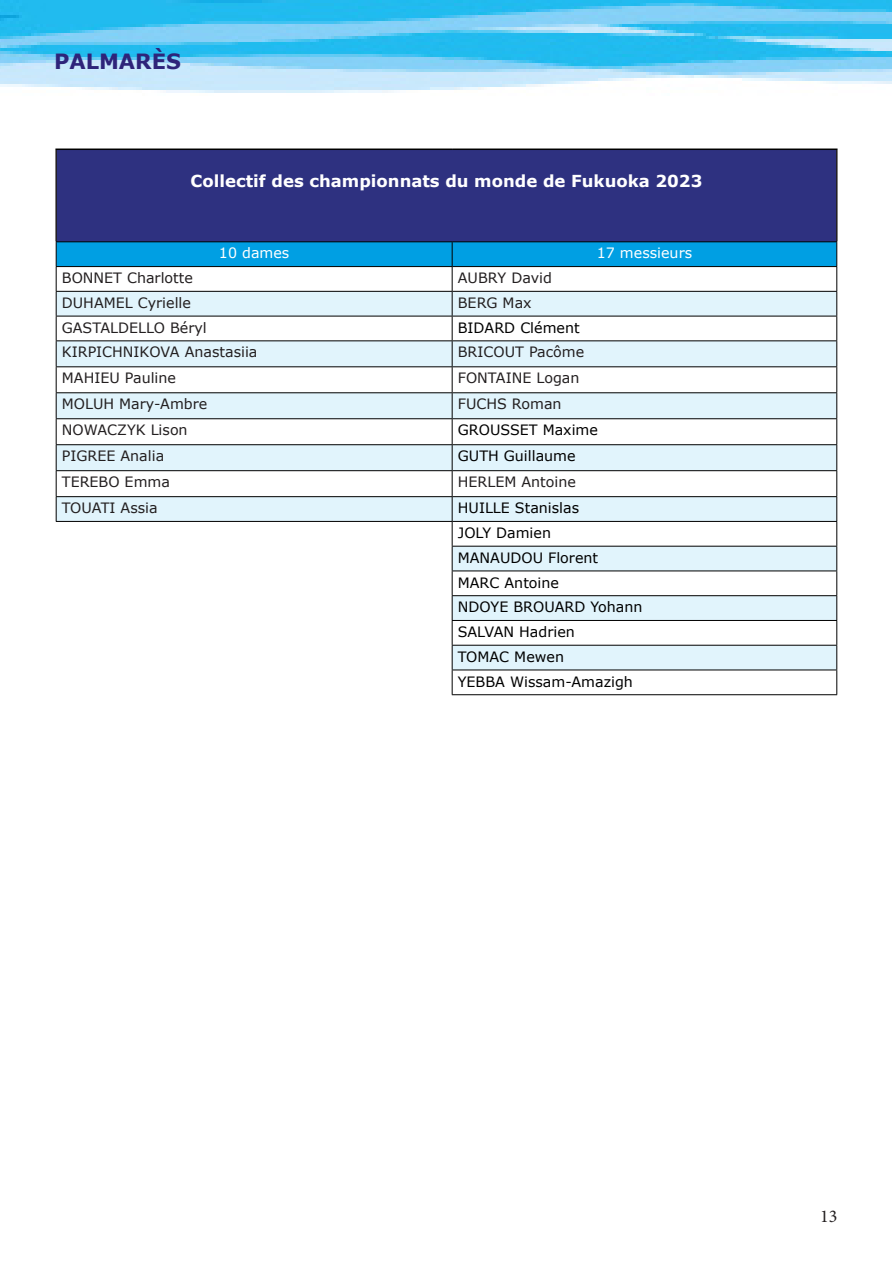
<style>
.page{position:relative;width:893px;height:1263px;background:#fff}
.page>*{position:absolute;margin:0;border:0;box-sizing:border-box;transform-origin:0 0}
.t1{font:700 21px "Verdana";color:#2e247a}
.t2{font:18px "Minion Pro";color:#231f20}
.t3{font:700 16.5px "Verdana";color:#fff}
.t4{font:14.25px "Verdana";color:#231f20}
.t5{font:14.25px "Verdana";color:#000}
.t6{font:14.25px "Verdana";color:#fff}
</style>
<div class="page">
<img style="left:0;top:1px;width:891px;height:695px">
<div style="left:56px;top:149px;width:781px;height:93px;background:#2e3180"></div>
<hr style="left:55px;top:150px;width:2px;height:91px;background:#231f20">
<hr style="left:55px;top:149px;width:397px;height:1px;background:#000">
<hr style="left:452px;top:149px;width:385px;height:1px;background:#000">
<hr style="left:836px;top:150px;width:1px;height:91px;background:#231f20">
<hr style="left:56px;top:241px;width:396px;height:1px;background:#000">
<hr style="left:452px;top:241px;width:385px;height:1px;background:#000">
<svg style="left:56px;top:242px;width:781px;height:452px"></svg>
<hr style="left:452px;top:694px;width:385px;height:1px;background:#000">
<p class="t1" style="left:54px;top:48px;width:128px">PALMARÈS</p>
<p class="t3" style="left:191px;top:171px;width:513px">Collectif des championnats du monde de Fukuoka 2023</p>
<p class="t6" style="left:219px;top:244px;width:72px">10 dames</p>
<p class="t6" style="left:597px;top:244px;width:97px">17 messieurs</p>
<p class="t4" style="left:62px;top:269px;width:133px">BONNET Charlotte</p>
<p class="t4" style="left:458px;top:269px;width:96px">AUBRY David</p>
<p class="t4" style="left:62px;top:294px;width:131px">DUHAMEL Cyrielle</p>
<p class="t4" style="left:458px;top:294px;width:75px">BERG Max</p>
<p class="t4" style="left:62px;top:318px;width:146px">GASTALDELLO Béryl</p>
<p class="t5" style="left:458px;top:318px;width:123px">BIDARD Clément</p>
<p class="t4" style="left:62px;top:343px;width:197px">KIRPICHNIKOVA Anastasiia</p>
<p class="t4" style="left:458px;top:343px;width:128px">BRICOUT Pacôme</p>
<p class="t4" style="left:62px;top:369px;width:116px">MAHIEU Pauline</p>
<p class="t4" style="left:458px;top:369px;width:123px">FONTAINE Logan</p>
<p class="t4" style="left:62px;top:395px;width:147px">MOLUH Mary-Ambre</p>
<p class="t4" style="left:458px;top:395px;width:105px">FUCHS Roman</p>
<p class="t4" style="left:62px;top:421px;width:127px">NOWACZYK Lison</p>
<p class="t5" style="left:458px;top:421px;width:142px">GROUSSET Maxime</p>
<p class="t4" style="left:62px;top:447px;width:104px">PIGREE Analia</p>
<p class="t5" style="left:458px;top:447px;width:119px">GUTH Guillaume</p>
<p class="t4" style="left:62px;top:473px;width:110px">TEREBO Emma</p>
<p class="t4" style="left:458px;top:473px;width:120px">HERLEM Antoine</p>
<p class="t4" style="left:62px;top:499px;width:97px">TOUATI Assia</p>
<p class="t5" style="left:458px;top:499px;width:123px">HUILLE Stanislas</p>
<p class="t5" style="left:458px;top:524px;width:95px">JOLY Damien</p>
<p class="t5" style="left:458px;top:548px;width:142px">MANAUDOU Florent</p>
<p class="t5" style="left:458px;top:573px;width:103px">MARC Antoine</p>
<p class="t5" style="left:458px;top:598px;width:186px">NDOYE BROUARD Yohann</p>
<p class="t5" style="left:458px;top:623px;width:119px">SALVAN Hadrien</p>
<p class="t5" style="left:458px;top:648px;width:108px">TOMAC Mewen</p>
<p class="t5" style="left:458px;top:672px;width:177px">YEBBA Wissam-Amazigh</p>
<p class="t2" style="left:820px;top:1204px;width:19px">13</p>
</div>
